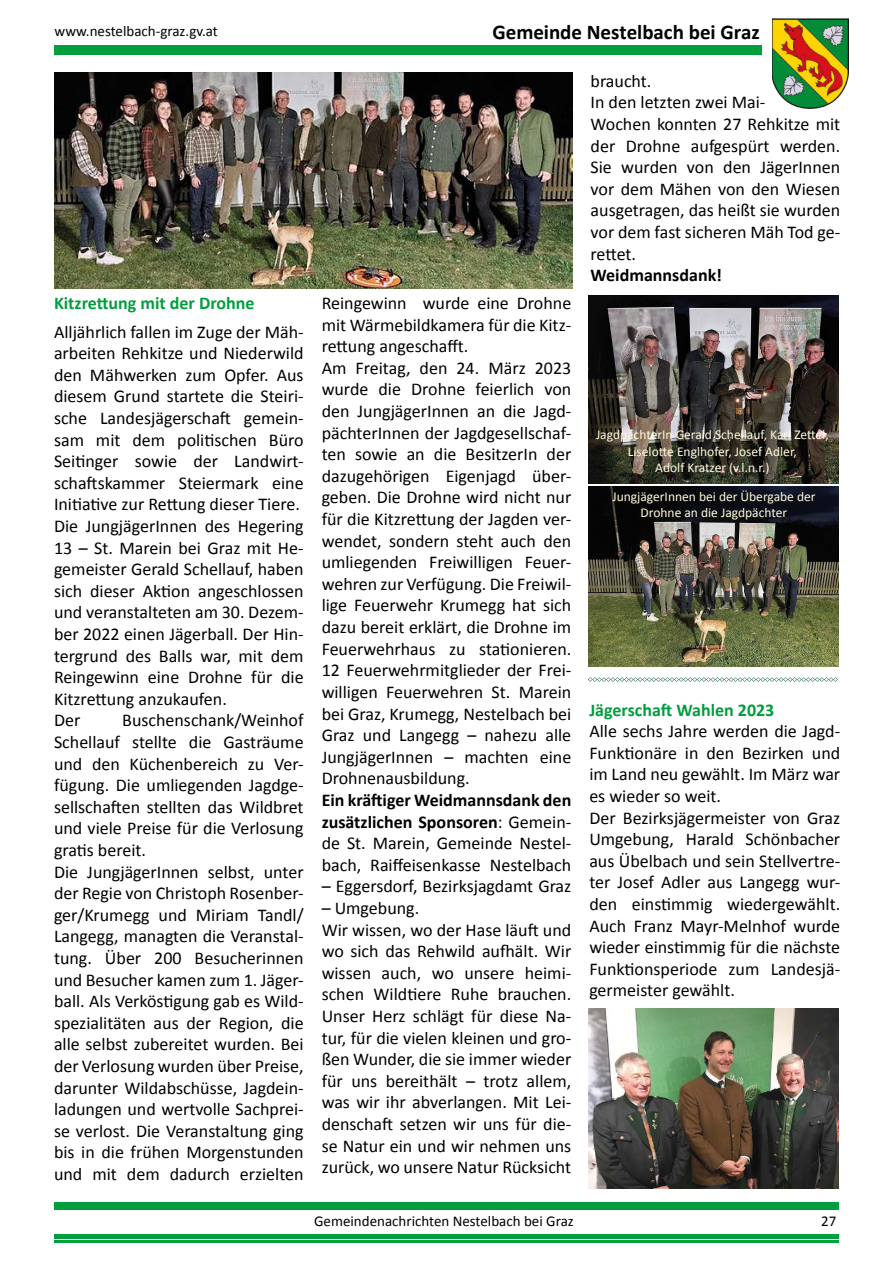
<style>
.page{position:relative;width:893px;height:1263px;background:#fff}
.page>*{position:absolute;margin:0;border:0;box-sizing:border-box;transform-origin:0 0}
.t1{font:700 21px "Calibri";letter-spacing:-.005em;color:#000}
.t2{font:18px/21.6px "Calibri";color:#000}
.t3{font:700 18px "Calibri";color:#009e3d}
.t4{font:700 18px "Calibri";color:#000}
.t5{font:15px "Calibri";color:#000}
.t6{font:13.5px/16.2px "Calibri";color:#fffbdc;text-align:center}
.s1{font-weight:700}
</style>
<div class="page">
<div style="left:54px;top:45px;width:707px;height:9px;background:#009e3d"></div>
<img style="left:589px;top:486px;width:250px;height:180px">
<img style="left:589px;top:296px;width:250px;height:187px">
<img style="left:589px;top:1008px;width:250px;height:180px">
<img style="left:54px;top:72px;width:519px;height:216px">
<hr style="left:54px;top:1202px;width:785px;height:2px;background:#009e3d">
<hr style="left:54px;top:1205px;width:785px;height:2px;background:#009e3d">
<hr style="left:54px;top:1208px;width:785px;height:2px;background:#009e3d">
<hr style="left:54px;top:1235px;width:785px;height:2px;background:#009e3d">
<hr style="left:54px;top:1238px;width:785px;height:1px;background:#009e3d">
<hr style="left:54px;top:1240px;width:785px;height:2px;background:#009e3d">
<svg style="left:588px;top:677px;width:250px;height:5px"></svg>
<img style="left:772px;top:19px;width:76px;height:89px">
<p class="t5" style="left:55px;top:22px;width:165px">www.nestelbach-graz.gv.at</p>
<p class="t1" style="left:493px;top:19px;width:269px">Gemeinde Nestelbach bei Graz</p>
<p class="t3" style="left:54px;top:292px;width:202px">Kitzrettung mit der Drohne</p>
<p class="t2" style="left:54px;top:320px;width:251px">Alljährlich fallen im Zuge der Mäh&shy;arbeiten Rehkitze und Niederwild den Mähwerken zum Opfer. Aus diesem Grund startete die Steiri&shy;sche Landesjägerschaft gemein&shy;sam mit dem politischen Büro<br>Seitinger sowie der Landwirt&shy;schaftskammer Steiermark eine<br>Initiative zur Rettung dieser Tiere.<br>Die JungjägerInnen des Hegering<br>13 – St. Marein bei Graz mit He&shy;gemeister Gerald Schellauf, haben sich dieser Aktion angeschlossen und veranstalteten am 30. Dezem&shy;ber 2022 einen Jägerball. Der Hin&shy;tergrund des Balls war, mit dem<br>Reingewinn eine Drohne für die<br>Kitzrettung anzukaufen.<br>Der</p>
<p class="t2" style="left:54px;top:709px;width:251px;text-indent:68px">Buschenschank/Weinhof<br>Schellauf stellte die Gasträume und den Küchenbereich zu Ver&shy;fügung. Die umliegenden Jagdge&shy;sellschaften stellten das Wildbret und viele Preise für die Verlosung gratis bereit.<br>Die JungjägerInnen selbst, unter der Regie von Christoph Rosenber&shy;ger/Krumegg und Miriam Tandl/<br>Langegg, managten die Veranstal&shy;tung. Über 200 Besucherinnen und Besucher kamen zum 1. Jäger&shy;ball. Als Verköstigung gab es Wild&shy;spezialitäten aus der Region, die alle selbst zubereitet wurden. Bei der Verlosung wurden über Preise, darunter Wildabschüsse, Jagdein&shy;ladungen und wertvolle Sachprei&shy;se verlost. Die Veranstaltung ging bis in die frühen Morgenstunden und mit dem dadurch erzielten</p>
<p class="t2" style="left:322px;top:291px;width:251px">Reingewinn wurde eine Drohne mit Wärmebildkamera für die Kitz&shy;rettung angeschafft.<br>Am Freitag, den 24. März 2023 wurde die Drohne feierlich von den JungjägerInnen an die Jagd&shy;pächterInnen der Jagdgesellschaf&shy;ten sowie an die BesitzerIn der dazugehörigen Eigenjagd über&shy;geben. Die Drohne wird nicht nur für die Kitzrettung der Jagden ver&shy;wendet, sondern steht auch den umliegenden Freiwilligen Feuer&shy;wehren zur Verfügung. Die Freiwil&shy;lige Feuerwehr Krumegg hat sich dazu bereit erklärt, die Drohne im<br>Feuerwehrhaus zu stationieren.<br>12 Feuerwehrmitglieder der Frei&shy;willigen Feuerwehren St. Marein bei Graz, Krumegg, Nestelbach bei<br>Graz und Langegg – nahezu alle<br>JungjägerInnen – machten eine<br>Drohnenausbildung.</p>
<p class="t2" style="left:322px;top:788px;width:251px;text-align:justify"><span class="s1">Ein kräftiger Weidmannsdank den zusätzlichen Sponsoren</span>: Gemein&shy;de St. Marein, Gemeinde Nestel&shy;bach, Raiffeisenkasse Nestelbach</p>
<p class="t2" style="left:322px;top:875px;width:251px">– Eggersdorf, Bezirksjagdamt Graz</p>
<p class="t2" style="left:322px;top:896px;width:251px">– Umgebung.<br>Wir wissen, wo der Hase läuft und wo sich das Rehwild aufhält. Wir wissen auch, wo unsere heimi&shy;schen Wildtiere Ruhe brauchen.<br>Unser Herz schlägt für diese Na&shy;tur, für die vielen kleinen und gro&shy;ßen Wunder, die sie immer wieder für uns bereithält – trotz allem, was wir ihr abverlangen. Mit Lei&shy;denschaft setzen wir uns für die&shy;se Natur ein und wir nehmen uns zurück, wo unsere Natur Rücksicht</p>
<p class="t2" style="left:591px;top:69px;width:251px">braucht.<br>In den letzten zwei Mai-<br>Wochen konnten 27 Rehkitze mit der Drohne aufgespürt werden.<br>Sie wurden von den JägerInnen vor dem Mähen von den Wiesen ausgetragen, das heißt sie wurden vor dem fast sicheren Mäh Tod ge&shy;rettet.</p>
<p class="t4" style="left:591px;top:264px;width:133px">Weidmannsdank!</p>
<p class="t6" style="left:596px;top:426px;width:234px">JagdpächterIn Gerald Schellauf, Karl Zettel,<br>Liselotte Englhofer, Josef Adler,<br>Adolf Kratzer (v.l.n.r.)</p>
<p class="t6" style="left:612px;top:488px;width:205px">JungjägerInnen bei der Übergabe der<br>Drohne an die Jagdpächter</p>
<p class="t3" style="left:589px;top:698px;width:187px">Jägerschaft Wahlen 2023</p>
<p class="t2" style="left:589px;top:719px;width:252px">Alle sechs Jahre werden die Jagd-<br>Funktionäre in den Bezirken und im Land neu gewählt. Im März war es wieder so weit.<br>Der Bezirksjägermeister von Graz<br>Umgebung, Harald Schönbacher aus Übelbach und sein Stellvertre&shy;ter Josef Adler aus Langegg wur&shy;den einstimmig wiedergewählt.<br>Auch Franz Mayr-Melnhof wurde wieder einstimmig für die nächste<br>Funktionsperiode zum Landesjä&shy;germeister gewählt.</p>
<p class="t5" style="left:314px;top:1211px;width:261px">Gemeindenachrichten Nestelbach bei Graz</p>
<p class="t5" style="left:821px;top:1211px;width:17px">27</p>
</div>
